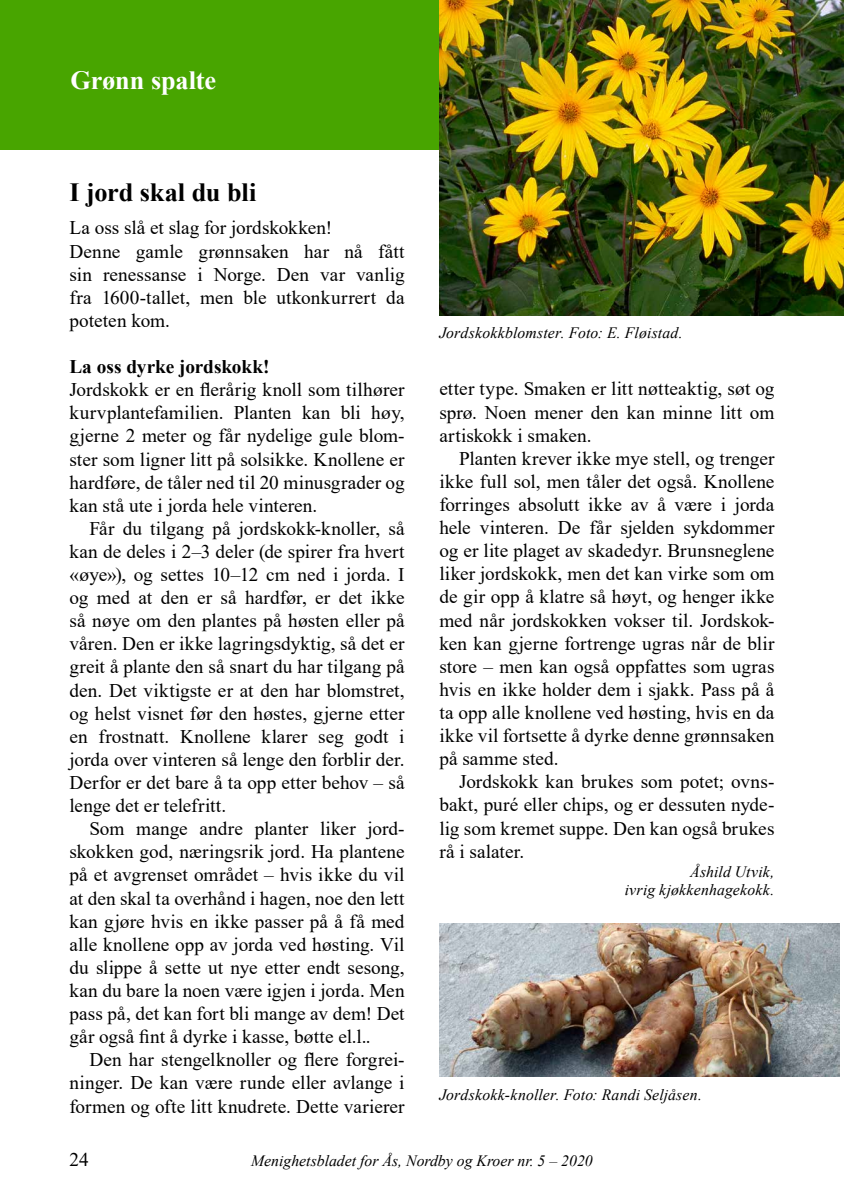
<style>
.page{position:relative;width:844px;height:1191px;background:#fff}
.page>*{position:absolute;margin:0;border:0;box-sizing:border-box;transform-origin:0 0}
.t1{font:700 26.25px "Times New Roman";letter-spacing:-.01em;color:#000}
.t2{font:700 26.25px "Times New Roman";letter-spacing:-.005em;color:#fff}
.t3{font:19.25px/23.1px "Times New Roman";letter-spacing:.005em;color:#000;text-align:justify}
.t4{font:700 19.25px "Times New Roman";letter-spacing:-.005em;color:#000}
.t5{font:italic 15.75px/18.9px "Times New Roman";letter-spacing:.005em;color:#000;text-align:right}
</style>
<div class="page">
<div style="left:0;top:0;width:836px;height:149px;background:#48a500"></div>
<img style="left:439px;top:0;width:403px;height:315px">
<img style="left:439px;top:923px;width:400px;height:153px">
<h1 class="t2" style="left:70px;top:61px;width:147px">Grønn spalte</h1>
<h1 class="t1" style="left:69px;top:174px;width:188px">I jord skal du bli</h1>
<p class="t3" style="left:69px;top:216px;width:336px;text-align:left">La oss slå et slag for jordskokken!<br>Denne gamle grønnsaken har nå fått sin renessanse i Norge. Den var vanlig fra 1600-tallet, men ble utkonkurrert da poteten kom.</p>
<p class="t4" style="left:69px;top:353px;width:202px">La oss dyrke jordskokk!</p>
<p class="t3" style="left:69px;top:377px;width:336px">Jordskokk er en flerårig knoll som tilhører kurvplantefamilien. Planten kan bli høy, gjerne 2 meter og får nydelige gule blom&shy;ster som ligner litt på solsikke. Knollene er hardføre, de tåler ned til 20 minusgrader og kan stå ute i jorda hele vinteren.</p>
<p class="t3" style="left:69px;top:516px;width:336px;text-indent:20px">Får du tilgang på jordskokk-knoller, så kan de deles i 2–3 deler (de spirer fra hvert «øye»), og settes 10–12 cm ned i jorda. I og med at den er så hardfør, er det ikke så nøye om den plantes på høsten eller på våren. Den er ikke lagringsdyktig, så det er greit å plante den så snart du har tilgang på den. Det viktigste er at den har blomstret, og helst visnet før den høstes, gjerne etter en frostnatt. Knollene klarer seg godt i jorda over vinteren så lenge den forblir der.<br>Derfor er det bare å ta opp etter behov – så lenge det er telefritt.</p>
<p class="t3" style="left:69px;top:816px;width:336px;text-indent:20px">Som mange andre planter liker jord&shy;skokken god, næringsrik jord. Ha plantene på et avgrenset området – hvis ikke du vil at den skal ta overhånd i hagen, noe den lett kan gjøre hvis en ikke passer på å få med alle knollene opp av jorda ved høsting. Vil du slippe å sette ut nye etter endt sesong, kan du bare la noen være igjen i jorda. Men pass på, det kan fort bli mange av dem! Det går også fint å dyrke i kasse, bøtte el.l..</p>
<p class="t3" style="left:69px;top:1047px;width:336px;text-indent:20px">Den har stengelknoller og flere forgrei&shy;ninger. De kan være runde eller avlange i formen og ofte litt knudrete. Dette varierer</p>
<p class="t5" style="left:439px;top:323px;width:245px">Jordskokkblomster. Foto: E. Fløistad.</p>
<p class="t3" style="left:439px;top:377px;width:336px">etter type. Smaken er litt nøtteaktig, søt og sprø. Noen mener den kan minne litt om artiskokk i smaken.</p>
<p class="t3" style="left:439px;top:446px;width:336px;text-indent:20px">Planten krever ikke mye stell, og trenger ikke full sol, men tåler det også. Knollene forringes absolutt ikke av å være i jorda hele vinteren. De får sjelden sykdommer og er lite plaget av skadedyr. Brunsneglene liker jordskokk, men det kan virke som om de gir opp å klatre så høyt, og henger ikke med når jordskokken vokser til. Jordskok&shy;ken kan gjerne fortrenge ugras når de blir store – men kan også oppfattes som ugras hvis en ikke holder dem i sjakk. Pass på å ta opp alle knollene ved høsting, hvis en da ikke vil fortsette å dyrke denne grønnsaken på samme sted.</p>
<p class="t3" style="left:439px;top:769px;width:336px;text-indent:20px">Jordskokk kan brukes som potet; ovns&shy;bakt, puré eller chips, og er dessuten nyde&shy;lig som kremet suppe. Den kan også brukes rå i salater.</p>
<p class="t5" style="left:624px;top:861px;width:151px">Åshild Utvik,<br>ivrig kjøkkenhagekokk.</p>
<p class="t5" style="left:439px;top:1085px;width:264px">Jordskokk-knoller. Foto: Randi Seljåsen.</p>
<p class="t3" style="left:69px;top:1147px;width:21px">24</p>
<p class="t5" style="left:251px;top:1150px;width:343px">Menighetsbladet for Ås, Nordby og Kroer nr. 5 – 2020</p>
</div>
